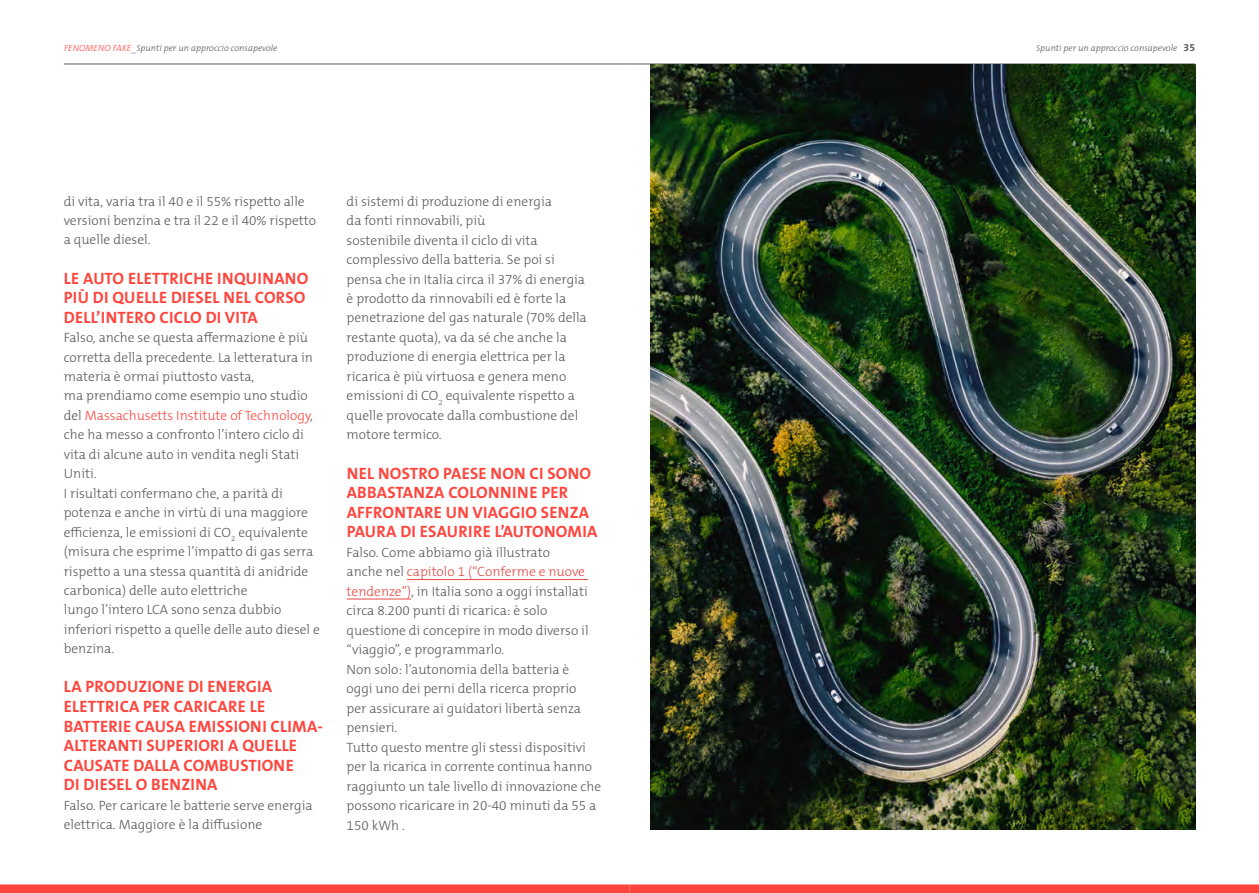
<style>
.page{position:relative;width:1259px;height:893px;background:#fff}
.page>*{position:absolute;margin:0;border:0;box-sizing:border-box;transform-origin:0 0}
.t1{font:700 16.5px/19.6px "The Mix B W7";letter-spacing:.015em;color:#ff453d}
.t2{font:300 13.5px/19.5px "The Mix B W3";color:#595959}
.t3{font:italic 300 9px "The Mix B W3";color:#595959}
.s1{color:#ff453d}
.s2{color:#e94943}
.s3{font-family:"The Mix B W7";font-weight:700;font-style:normal;font-size:10.5px}
</style>
<div class="page">
<div style="left:629px;top:884px;width:630px;height:9px;background:#ff453d"></div>
<div style="left:0;top:884px;width:629px;height:9px;background:#ff453d"></div>
<hr style="left:64px;top:64px;width:565px;height:1px;background:#595959">
<hr style="left:629px;top:64px;width:566px;height:1px;background:#595959">
<hr style="left:407px;top:579px;width:181px;height:1px;background:#e94943">
<hr style="left:347px;top:599px;width:64px;height:1px;background:#e94943">
<img style="left:651px;top:64px;width:544px;height:765px">
<p class="t3" style="left:64px;top:43px;width:215px"><span class="s1">FENOMENO FAKE</span>_Spunti per un approccio consapevole</p>
<p class="t2" style="left:64px;top:191px;width:254px">di vita, varia tra il 40 e il 55% rispetto alle versioni benzina e tra il 22 e il 40% rispetto a quelle diesel.</p>
<p class="t1" style="left:64px;top:268px;width:246px">LE AUTO ELETTRICHE INQUINANO<br>PIÙ DI QUELLE DIESEL NEL CORSO<br>DELL’INTERO CICLO DI VITA</p>
<p class="t2" style="left:64px;top:328px;width:258px">Falso, anche se questa affermazione è più corretta della precedente. La letteratura in materia è ormai piuttosto vasta,<br>ma prendiamo come esempio uno studio del <span class="s1">Massachusetts Institute of Technology</span>, che ha messo a confronto l’intero ciclo di vita di alcune auto in vendita negli Stati Uniti.<br>I risultati confermano che, a parità di potenza e anche in virtù di una maggiore efficienza, le emissioni di CO<sub>2</sub> equivalente (misura che esprime l’impatto di gas serra rispetto a una stessa quantità di anidride carbonica) delle auto elettriche<br>lungo l’intero LCA sono senza dubbio inferiori rispetto a quelle delle auto diesel e benzina.</p>
<p class="t1" style="left:64px;top:677px;width:261px">LA PRODUZIONE DI ENERGIA<br>ELETTRICA PER CARICARE LE<br>BATTERIE CAUSA EMISSIONI CLIMA-<br>ALTERANTI SUPERIORI A QUELLE<br>CAUSATE DALLA COMBUSTIONE<br>DI DIESEL O BENZINA</p>
<p class="t2" style="left:64px;top:795px;width:250px">Falso. Per caricare le batterie serve energia elettrica. Maggiore è la diffusione</p>
<p class="t2" style="left:347px;top:191px;width:242px">di sistemi di produzione di energia<br>da fonti rinnovabili, più<br>sostenibile diventa il ciclo di vita complessivo della batteria. Se poi si pensa che in Italia circa il 37% di energia è prodotto da rinnovabili ed è forte la penetrazione del gas naturale (70% della restante quota), va da sé che anche la produzione di energia elettrica per la ricarica è più virtuosa e genera meno emissioni di CO<sub>2</sub> equivalente rispetto a quelle provocate dalla combustione del motore termico.</p>
<p class="t1" style="left:347px;top:463px;width:252px">NEL NOSTRO PAESE NON CI SONO<br>ABBASTANZA COLONNINE PER<br>AFFRONTARE UN VIAGGIO SENZA<br>PAURA DI ESAURIRE L’AUTONOMIA</p>
<p class="t2" style="left:347px;top:543px;width:256px">Falso. Come abbiamo già illustrato<br>anche nel <span class="s2">capitolo 1 (“Conferme e nuove tendenze”)</span>, in Italia sono a oggi installati circa 8.200 punti di ricarica: è solo questione di concepire in modo diverso il “viaggio”, e programmarlo.<br>Non solo: l’autonomia della batteria è<br>oggi uno dei perni della ricerca proprio<br>per assicurare ai guidatori libertà senza pensieri.<br>Tutto questo mentre gli stessi dispositivi per la ricarica in corrente continua hanno raggiunto un tale livello di innovazione che possono ricaricare in 20-40 minuti da 55 a 150 kWh .</p>
<p class="t3" style="left:1036px;top:43px;width:160px">Spunti per un approccio consapevole <span class="s3">35</span></p>
</div>
